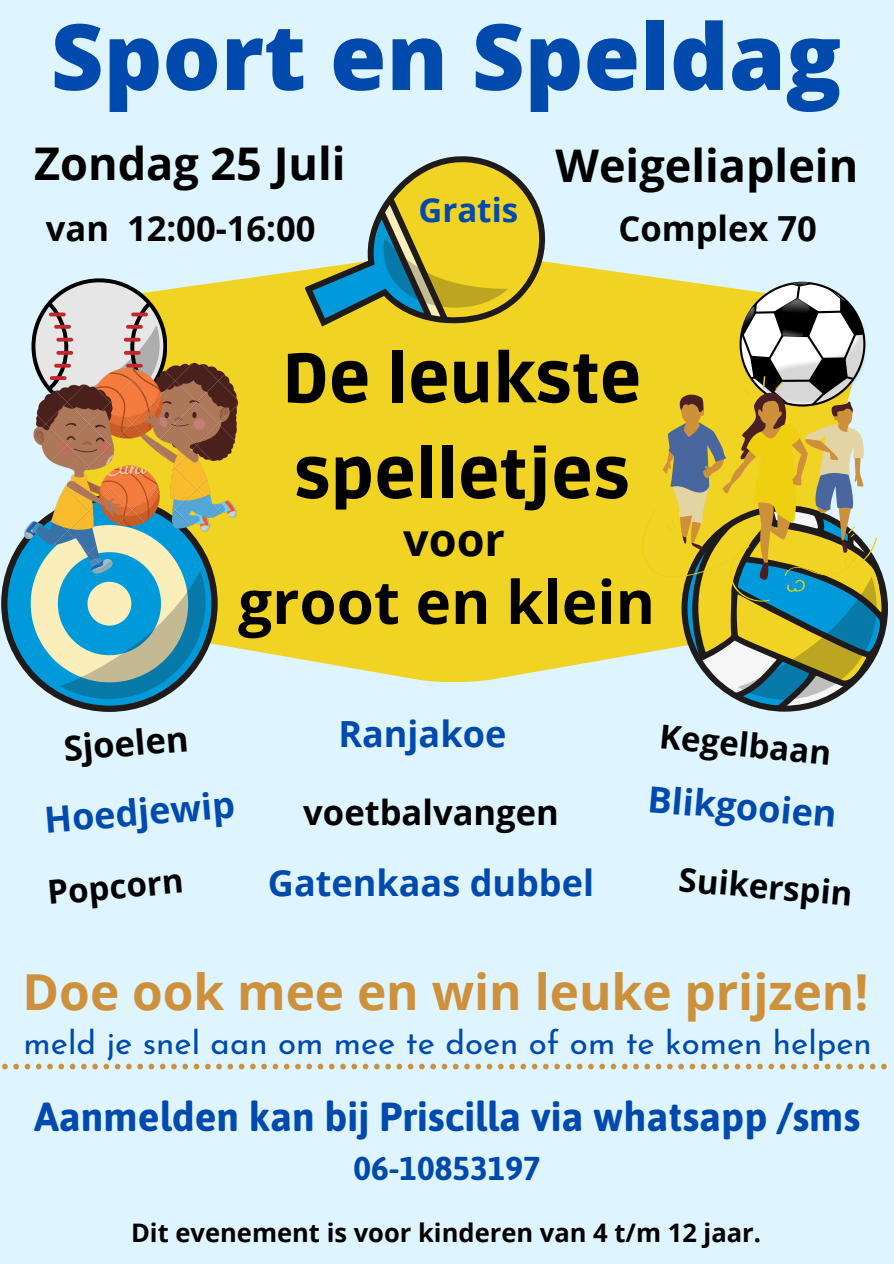
<style>
.page{position:relative;width:894px;height:1264px;background:#fff}
.page>*{position:absolute;margin:0;border:0;box-sizing:border-box;transform-origin:0 0}
.t1{font:800 91.5px "Open Sans";color:#004aad}
.t2{font:900 69px "Ruda";color:#000}
.t3{font:700 60px "Open Sans";color:#000}
.t4{font:700 49.5px "Open Sans";color:#ce913b}
.t5{font:700 45px "Open Sans";color:#000}
.t6{font:700 40.5px "Asap";color:#004aad}
.t7{font:700 36px "Open Sans";color:#004aad}
.t8{font:700 34.5px "Open Sans";color:#000}
.t9{font:33px "Josefin Sans";color:#004aad}
.t10{font:700 33px "Open Sans";color:#000}
.t11{font:700 33px "Asap";color:#004aad}
.t12{font:700 33px "Open Sans";color:#004aad}
.t13{font:700 25.5px "Open Sans";color:#000}
</style>
<div class="page">
<div style="left:0;top:0;width:893px;height:1263px;background:#def4ff"></div>
<div style="left:167px;top:266px;width:507px;height:415px;background:#f0d323"></div>
<svg style="left:1px;top:537px;width:217px;height:175px"></svg>
<svg style="left:292px;top:156px;width:287px;height:257px;fill:#f0d323"></svg>
<svg style="left:298px;top:201px;width:210px;height:142px"></svg>
<svg style="left:31px;top:278px;width:136px;height:82px;background:#c7c8c3"></svg>
<svg style="left:49px;top:312px;width:17px;height:4px"></svg>
<svg style="left:54px;top:325px;width:17px;height:4px"></svg>
<hr style="left:56px;top:338px;width:17px;height:3px;background:#c1272d;border-radius:2px">
<svg style="left:56px;top:351px;width:17px;height:4px"></svg>
<svg style="left:131px;top:312px;width:17px;height:4px"></svg>
<svg style="left:126px;top:325px;width:17px;height:4px"></svg>
<hr style="left:124px;top:338px;width:16px;height:3px;background:#c1272d;border-radius:2px">
<svg style="left:124px;top:351px;width:16px;height:4px"></svg>
<svg style="left:662px;top:280px;width:225px;height:431px"></svg>
<svg style="left:641px;top:376px;width:236px;height:225px;background:#b9b051"></svg>
<img style="left:24px;top:360px;width:215px;height:213px">
<svg style="left:2px;top:1063px;width:884px;height:6px"></svg>
<p class="t1" style="left:51px;top:-8px;width:791px">Sport en Speldag</p>
<p class="t5" style="left:34px;top:132px;width:313px">Zondag 25 Juli</p>
<p class="t5" style="left:555px;top:134px;width:304px">Weigeliaplein</p>
<p class="t12" style="left:418px;top:186px;width:101px">Gratis</p>
<p class="t8" style="left:46px;top:204px;width:271px">van 12:00-16:00</p>
<p class="t8" style="left:618px;top:204px;width:200px">Complex 70</p>
<p class="t2" style="left:282px;top:339px;width:360px">De leukste</p>
<p class="t2" style="left:293px;top:434px;width:338px">spelletjes</p>
<p class="t8" style="left:62px;top:724px;width:126px;rotate:-5deg">Sjoelen</p>
<p class="t5" style="left:403px;top:508px;width:103px">voor</p>
<p class="t3" style="left:238px;top:560px;width:418px">groot en klein</p>
<p class="t7" style="left:338px;top:708px;width:169px">Ranjakoe</p>
<p class="t10" style="left:661px;top:714px;width:174px;rotate:5deg">Kegelbaan</p>
<p class="t7" style="left:42px;top:795px;width:192px;rotate:-5deg">Hoedjewip</p>
<p class="t7" style="left:650px;top:773px;width:191px;rotate:5deg">Blikgooien</p>
<p class="t8" style="left:303px;top:788px;width:257px">voetbalvangen</p>
<p class="t10" style="left:45px;top:869px;width:138px;rotate:-5deg">Popcorn</p>
<p class="t7" style="left:268px;top:857px;width:327px">Gatenkaas dubbel</p>
<p class="t10" style="left:680px;top:855px;width:176px;rotate:5deg">Suikerspin</p>
<p class="t4" style="left:23px;top:957px;width:847px">Doe ook mee en win leuke prijzen!</p>
<p class="t9" style="left:24px;top:1028px;width:849px">meld je snel aan om mee te doen of om te komen helpen</p>
<p class="t6" style="left:34px;top:1093px;width:827px">Aanmelden kan bij Priscilla via whatsapp /sms</p>
<p class="t11" style="left:353px;top:1149px;width:189px">06-10853197</p>
<p class="t13" style="left:131px;top:1214px;width:631px">Dit evenement is voor kinderen van 4 t/m 12 jaar.</p>
</div>
